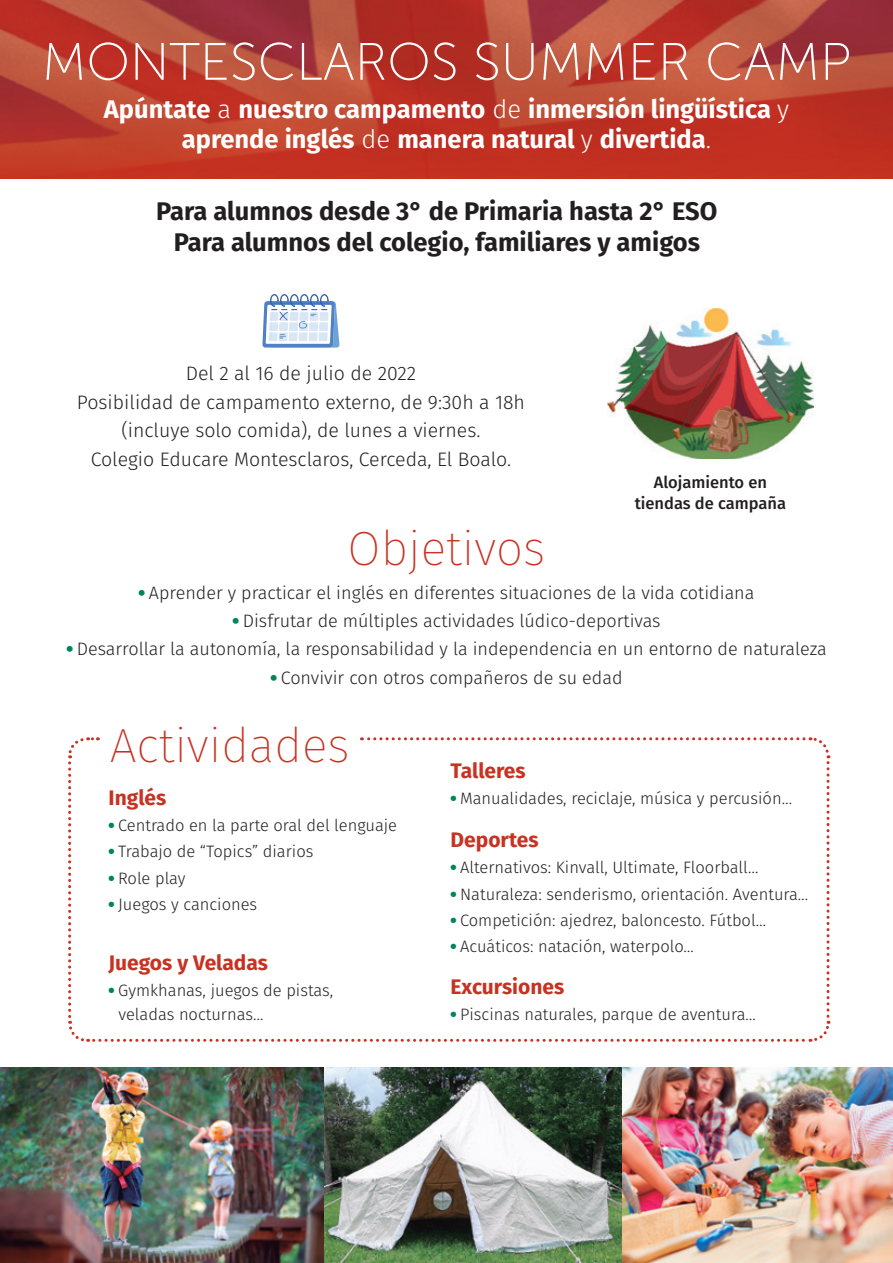
<style>
.page{position:relative;width:893px;height:1263px;background:#fff}
.page>*{position:absolute;margin:0;border:0;box-sizing:border-box;transform-origin:0 0}
.t1{font:52.5px "Museo Sans 100";color:#fff}
.t2{font:200 48px "Fira Sans";color:#c83222}
.t3{font:700 25.5px/30.6px "Fira Sans";color:#fff;text-align:center}
.t4{font:700 25.5px/30.6px "Fira Sans";color:#231f20;text-align:center}
.t5{font:700 21px "Fira Sans";color:#c83222}
.t6{font:300 19.5px/28.5px "Fira Sans";color:#231f20;text-align:center}
.t7{font:300 18px "Fira Sans";color:#231f20}
.t8{font:300 16.5px/24px "Fira Sans";color:#231f20}
.t9{font:500 16.5px/21px "Fira Sans";color:#231f20;text-align:center}
.s1{font-weight:300}
.s2{font-weight:900;color:#00845f}
</style>
<div class="page">
<img style="left:429px;top:0;width:464px;height:179px">
<img style="left:0;top:0;width:429px;height:179px">
<img style="left:410px;top:0;width:25px;height:3px">
<img style="left:323px;top:1067px;width:300px;height:196px">
<img style="left:0;top:1067px;width:323px;height:196px">
<img style="left:623px;top:1067px;width:270px;height:196px">
<svg style="left:68px;top:737px;width:763px;height:305px"></svg>
<svg style="left:262px;top:294px;width:78px;height:54px"></svg>
<img style="left:607px;top:309px;width:206px;height:150px">
<h1 class="t1" style="left:42px;top:34px;width:811px">MONTESCLAROS SUMMER CAMP</h1>
<h3 class="t3" style="left:104px;top:92px;width:687px">Apúntate <span class="s1">a</span> nuestro campamento <span class="s1">de</span> inmersión lingüística <span class="s1">y </span>aprende inglés <span class="s1">de</span> manera natural <span class="s1">y</span> divertida<span class="s1">.</span></h3>
<h3 class="t4" style="left:156px;top:194px;width:563px">Para alumnos desde 3° de Primaria hasta 2° ESO<br>Para alumnos del colegio, familiares y amigos</h3>
<p class="t6" style="left:77px;top:359px;width:450px">Del 2 al 16 de julio de 2022<br>Posibilidad de campamento externo, de 9:30h a 18h (incluye solo comida), de lunes a viernes.<br>Colegio Educare Montesclaros, Cerceda, El Boalo.</p>
<p class="t9" style="left:635px;top:471px;width:153px">Alojamiento en tiendas de campaña</p>
<h2 class="t2" style="left:348px;top:514px;width:199px">Objetivos</h2>
<p class="t7" style="left:139px;top:580px;width:617px"><span class="s2">•</span> Aprender y practicar el inglés en diferentes situaciones de la vida cotidiana</p>
<p class="t7" style="left:232px;top:608px;width:430px"><span class="s2">•</span> Disfrutar de múltiples actividades lúdico-deportivas</p>
<p class="t7" style="left:66px;top:636px;width:762px"><span class="s2">•</span> Desarrollar la autonomía, la responsabilidad y la independencia en un entorno de naturaleza</p>
<p class="t7" style="left:270px;top:665px;width:354px"><span class="s2">•</span> Convivir con otros compañeros de su edad</p>
<h2 class="t2" style="left:110px;top:712px;width:241px">Actividades</h2>
<p class="t5" style="left:109px;top:780px;width:59px">Inglés</p>
<p class="t8" style="left:109px;top:813px;width:290px"><span class="s2">•</span> Centrado en la parte oral del lenguaje</p>
<p class="t8" style="left:109px;top:839px;width:206px"><span class="s2">•</span> Trabajo de “Topics” diarios</p>
<p class="t8" style="left:109px;top:866px;width:79px"><span class="s2">•</span> Role play</p>
<p class="t8" style="left:109px;top:892px;width:150px"><span class="s2">•</span> Juegos y canciones</p>
<p class="t5" style="left:109px;top:945px;width:161px">Juegos y Veladas</p>
<p class="t8" style="left:118px;top:978px;width:216px;text-indent:-10px"><span class="s2">•</span> Gymkhanas, juegos de pistas, veladas nocturnas…</p>
<p class="t5" style="left:451px;top:753px;width:77px">Talleres</p>
<p class="t8" style="left:451px;top:786px;width:343px"><span class="s2">•</span> Manualidades, reciclaje, música y percusión…</p>
<p class="t5" style="left:451px;top:822px;width:89px">Deportes</p>
<p class="t8" style="left:451px;top:856px;width:309px"><span class="s2">•</span> Alternativos: Kinvall, Ultimate, Floorball…</p>
<p class="t8" style="left:451px;top:882px;width:359px"><span class="s2">•</span> Naturaleza: senderismo, orientación. Aventura…</p>
<p class="t8" style="left:451px;top:908px;width:317px"><span class="s2">•</span> Competición: ajedrez, baloncesto. Fútbol…</p>
<p class="t8" style="left:451px;top:934px;width:245px"><span class="s2">•</span> Acuáticos: natación, waterpolo…</p>
<p class="t5" style="left:451px;top:969px;width:115px">Excursiones</p>
<p class="t8" style="left:451px;top:1002px;width:307px"><span class="s2">•</span> Piscinas naturales, parque de aventura…</p>
</div>
